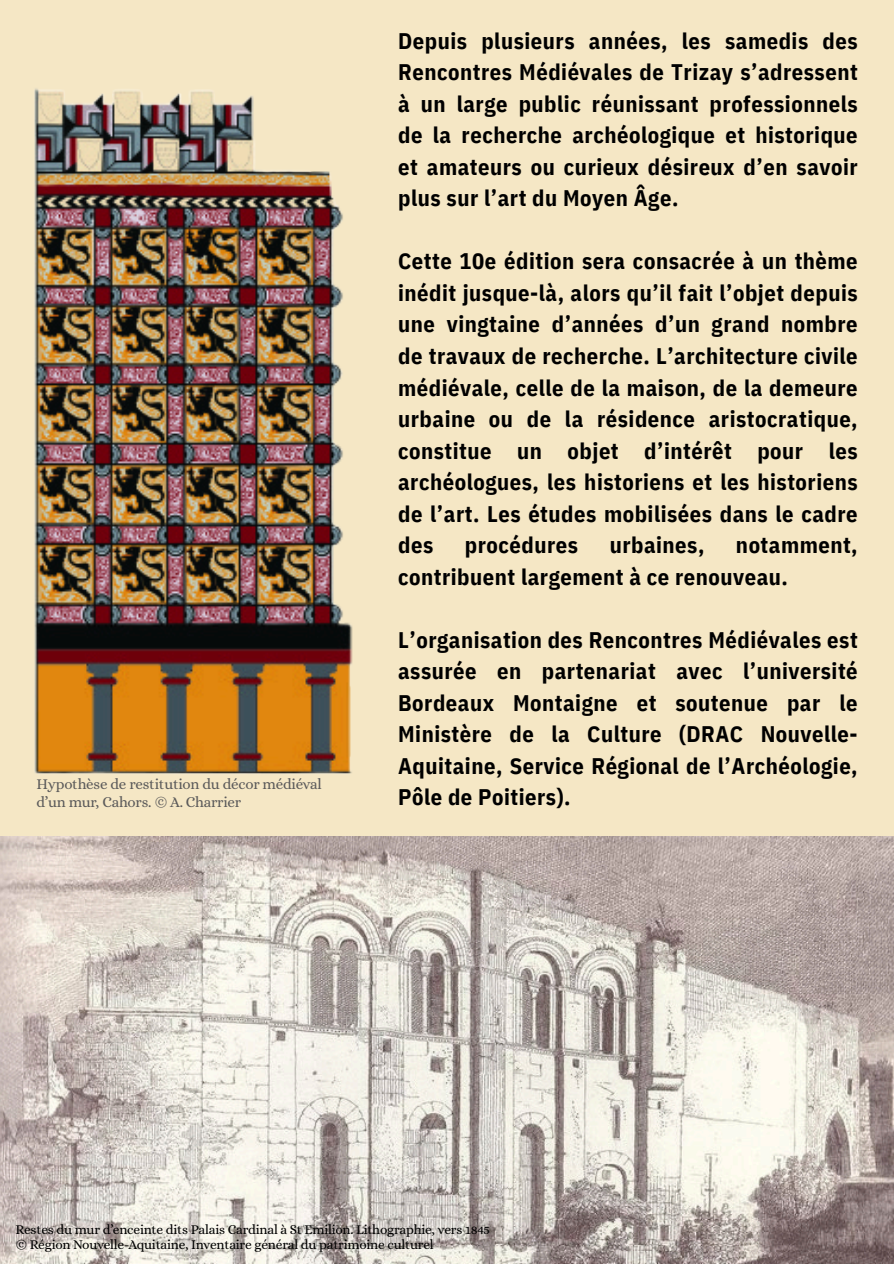
<style>
.page{position:relative;width:894px;height:1264px;background:#fff}
.page>*{position:absolute;margin:0;border:0;box-sizing:border-box;transform-origin:0 0}
.t1{font:700 22.5px/31.5px "IBM Plex Sans Cond";letter-spacing:.025em;color:#000;text-align:justify}
.t2{font:15px/18px "Alice";letter-spacing:-.015em;color:#5b5a5a}
.t3{font:13.5px "Alice";letter-spacing:-.015em;color:#000}
</style>
<div class="page">
<div style="left:0;top:0;width:893px;height:1263px;background:#f5e7c5"></div>
<img style="left:34px;top:88px;width:319px;height:686px">
<img style="left:0;top:836px;width:893px;height:427px">
<p class="t2" style="left:36px;top:775px;width:287px">Hypothèse de restitution du décor médiéval d’un mur, Cahors. © A. Charrier</p>
<h1 class="t1" style="left:398px;top:25px;width:461px">Depuis plusieurs années, les samedis des Rencontres Médiévales de Trizay s’adressent à un large public réunissant professionnels de la recherche archéologique et historique et amateurs ou curieux désireux d’en savoir plus sur l’art du Moyen Âge.</h1>
<p class="t1" style="left:398px;top:245px;width:461px">Cette 10e édition sera consacrée à un thème inédit jusque-là, alors qu’il fait l’objet depuis une vingtaine d’années d’un grand nombre de travaux de recherche. L’architecture civile médiévale, celle de la maison, de la demeure urbaine ou de la résidence aristocratique, constitue un objet d’intérêt pour les archéologues, les historiens et les historiens de l’art. Les études mobilisées dans le cadre des</p>
<p class="t1" style="left:464px;top:529px;width:115px">procédures</p>
<p class="t1" style="left:609px;top:529px;width:96px">urbaines,</p>
<p class="t1" style="left:398px;top:529px;width:461px;text-indent:338px">notamment, contribuent largement à ce renouveau.</p>
<p class="t1" style="left:398px;top:623px;width:461px">L’organisation des Rencontres Médiévales est assurée en partenariat avec l’université Bordeaux Montaigne et soutenue par le Ministère de la Culture (DRAC Nouvelle-Aquitaine, Service Régional de l’Archéologie, Pôle de Poitiers).</p>
<p class="t3" style="left:15px;top:1221px;width:476px">Restes du mur d’enceinte dits Palais Cardinal à St Emilion. Lithographie, vers 1845</p>
<p class="t3" style="left:15px;top:1237px;width:419px">© Région Nouvelle-Aquitaine, Inventaire général du patrimoine culturel</p>
</div>
